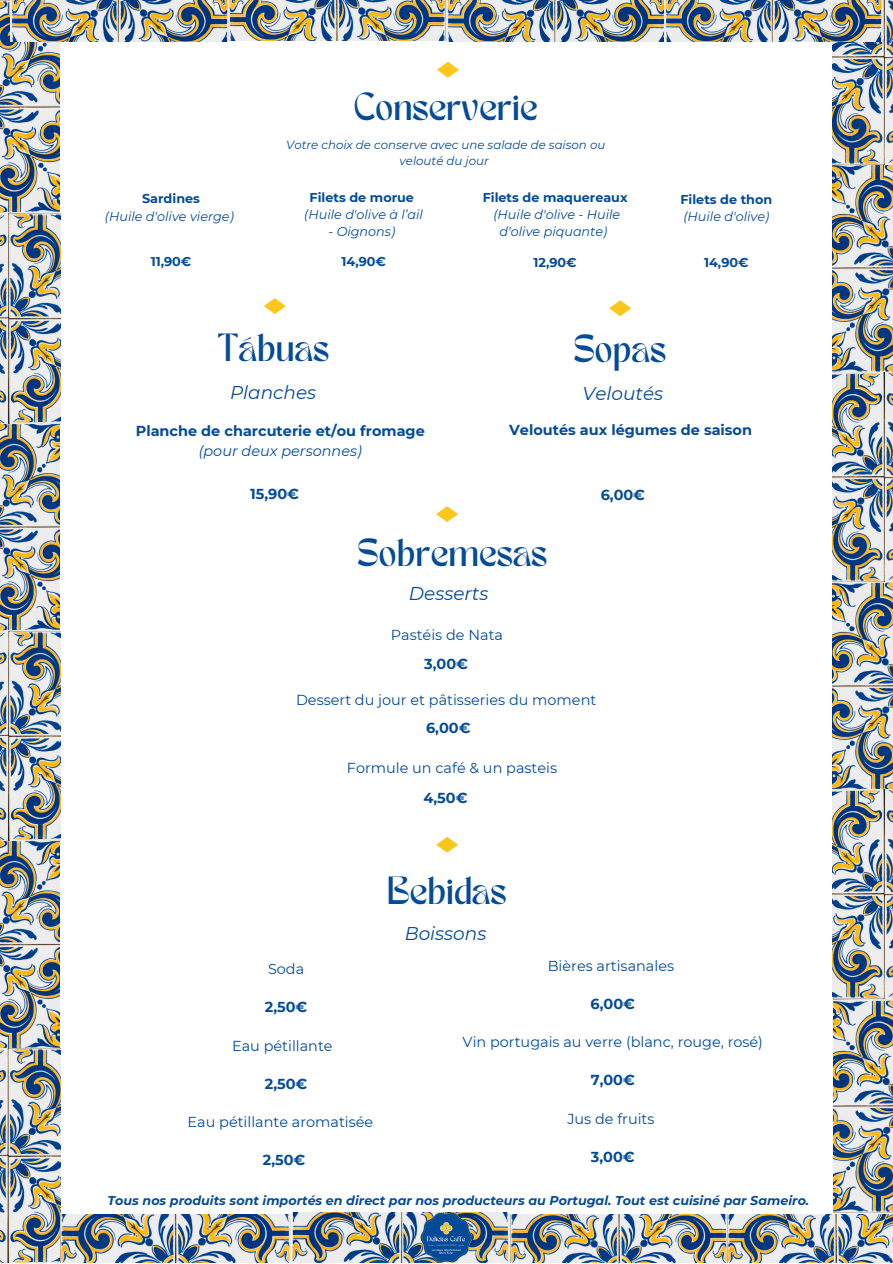
<style>
.page{position:relative;width:893px;height:1264px;background:#fff}
.page>*{position:absolute;margin:0;border:0;box-sizing:border-box;transform-origin:0 0}
.t1{font:27.45px "TANMERINGUE";color:#044b98}
.t2{font:italic 18.45px "Montserrat";color:#044b98}
.t3{font:14.4px "Montserrat";color:#044b98}
.t4{font:700 14.4px "Montserrat";color:#044b98}
.t5{font:italic 14.4px "Montserrat";color:#044b98}
.t6{font:italic 12.75px/17px "Montserrat";color:#044b98;text-align:center}
.t7{font:italic 700 12.75px "Montserrat";color:#044b98}
.t8{font:700 12.75px "Montserrat";color:#044b98}
.t9{font:italic 11.7px/15.9px "Montserrat";color:#044b98;text-align:center}
</style>
<div class="page">
<img style="left:0;top:0;width:60px;height:1262px">
<img style="left:510px;top:1214px;width:382px;height:48px">
<img style="left:292px;top:1212px;width:217px;height:50px">
<img style="left:60px;top:1214px;width:230px;height:48px">
<svg style="left:437px;top:62px;width:21px;height:16px"></svg>
<svg style="left:436px;top:506px;width:22px;height:16px"></svg>
<img style="left:832px;top:0;width:60px;height:1212px">
<img style="left:447px;top:0;width:434px;height:42px">
<img style="left:229px;top:0;width:217px;height:40px">
<img style="left:11px;top:0;width:216px;height:42px">
<svg style="left:264px;top:298px;width:21px;height:16px"></svg>
<svg style="left:609px;top:300px;width:22px;height:16px"></svg>
<svg style="left:436px;top:837px;width:22px;height:15px"></svg>
<img style="left:416px;top:1212px;width:59px;height:50px">
<p class="t1" style="left:354px;top:92px;width:185px">Conserverie</p>
<p class="t9" style="left:286px;top:137px;width:321px">Votre choix de conserve avec une salade de saison ou velouté du jour</p>
<p class="t8" style="left:142px;top:191px;width:59px">Sardines</p>
<p class="t6" style="left:105px;top:208px;width:130px">(Huile d'olive vierge)</p>
<p class="t8" style="left:309px;top:190px;width:106px">Filets de morue</p>
<p class="t6" style="left:304px;top:206px;width:120px">(Huile d'olive à l’ail</p>
<p class="t6" style="left:328px;top:223px;width:68px">- Oignons)</p>
<p class="t8" style="left:151px;top:253px;width:42px">11,90€</p>
<p class="t8" style="left:341px;top:253px;width:46px">14,90€</p>
<p class="t8" style="left:482px;top:190px;width:146px">Filets de maquereaux</p>
<p class="t6" style="left:493px;top:206px;width:128px">(Huile d'olive - Huile d'olive piquante)</p>
<p class="t8" style="left:533px;top:254px;width:45px">12,90€</p>
<p class="t8" style="left:680px;top:191px;width:93px">Filets de thon</p>
<p class="t6" style="left:683px;top:207px;width:87px">(Huile d'olive)</p>
<p class="t8" style="left:704px;top:254px;width:46px">14,90€</p>
<p class="t1" style="left:217px;top:333px;width:113px">Tábuas</p>
<p class="t2" style="left:230px;top:380px;width:88px">Planches</p>
<p class="t1" style="left:573px;top:334px;width:94px">Sopas</p>
<p class="t2" style="left:582px;top:382px;width:82px">Veloutés</p>
<p class="t4" style="left:136px;top:422px;width:290px">Planche de charcuterie et/ou fromage</p>
<p class="t5" style="left:199px;top:442px;width:165px">(pour deux personnes)</p>
<p class="t4" style="left:250px;top:485px;width:50px">15,90€</p>
<p class="t4" style="left:509px;top:420px;width:244px">Veloutés aux légumes de saison</p>
<p class="t4" style="left:600px;top:486px;width:46px">6,00€</p>
<p class="t1" style="left:357px;top:538px;width:191px">Sobremesas</p>
<p class="t2" style="left:409px;top:582px;width:81px">Desserts</p>
<p class="t3" style="left:391px;top:626px;width:114px">Pastéis de Nata</p>
<p class="t4" style="left:424px;top:655px;width:45px">3,00€</p>
<p class="t3" style="left:296px;top:691px;width:302px">Dessert du jour et pâtisseries du moment</p>
<p class="t4" style="left:426px;top:719px;width:46px">6,00€</p>
<p class="t3" style="left:347px;top:759px;width:212px">Formule un café &amp; un pasteis</p>
<p class="t4" style="left:423px;top:788px;width:45px">4,50€</p>
<p class="t3" style="left:268px;top:960px;width:38px">Soda</p>
<p class="t4" style="left:265px;top:998px;width:44px">2,50€</p>
<p class="t3" style="left:232px;top:1036px;width:102px">Eau pétillante</p>
<p class="t4" style="left:265px;top:1074px;width:44px">2,50€</p>
<p class="t3" style="left:188px;top:1112px;width:187px">Eau pétillante aromatisée</p>
<p class="t4" style="left:263px;top:1151px;width:44px">2,50€</p>
<p class="t1" style="left:387px;top:876px;width:120px">Bebidas</p>
<p class="t2" style="left:405px;top:922px;width:83px">Boissons</p>
<p class="t3" style="left:547px;top:956px;width:128px">Bières artisanales</p>
<p class="t4" style="left:590px;top:994px;width:46px">6,00€</p>
<p class="t3" style="left:462px;top:1033px;width:302px">Vin portugais au verre (blanc, rouge, rosé)</p>
<p class="t4" style="left:590px;top:1071px;width:46px">7,00€</p>
<p class="t3" style="left:567px;top:1109px;width:89px">Jus de fruits</p>
<p class="t4" style="left:591px;top:1147px;width:45px">3,00€</p>
<p class="t7" style="left:107px;top:1192px;width:703px">Tous nos produits sont importés en direct par nos producteurs au Portugal. Tout est cuisiné par Sameiro.</p>
</div>
